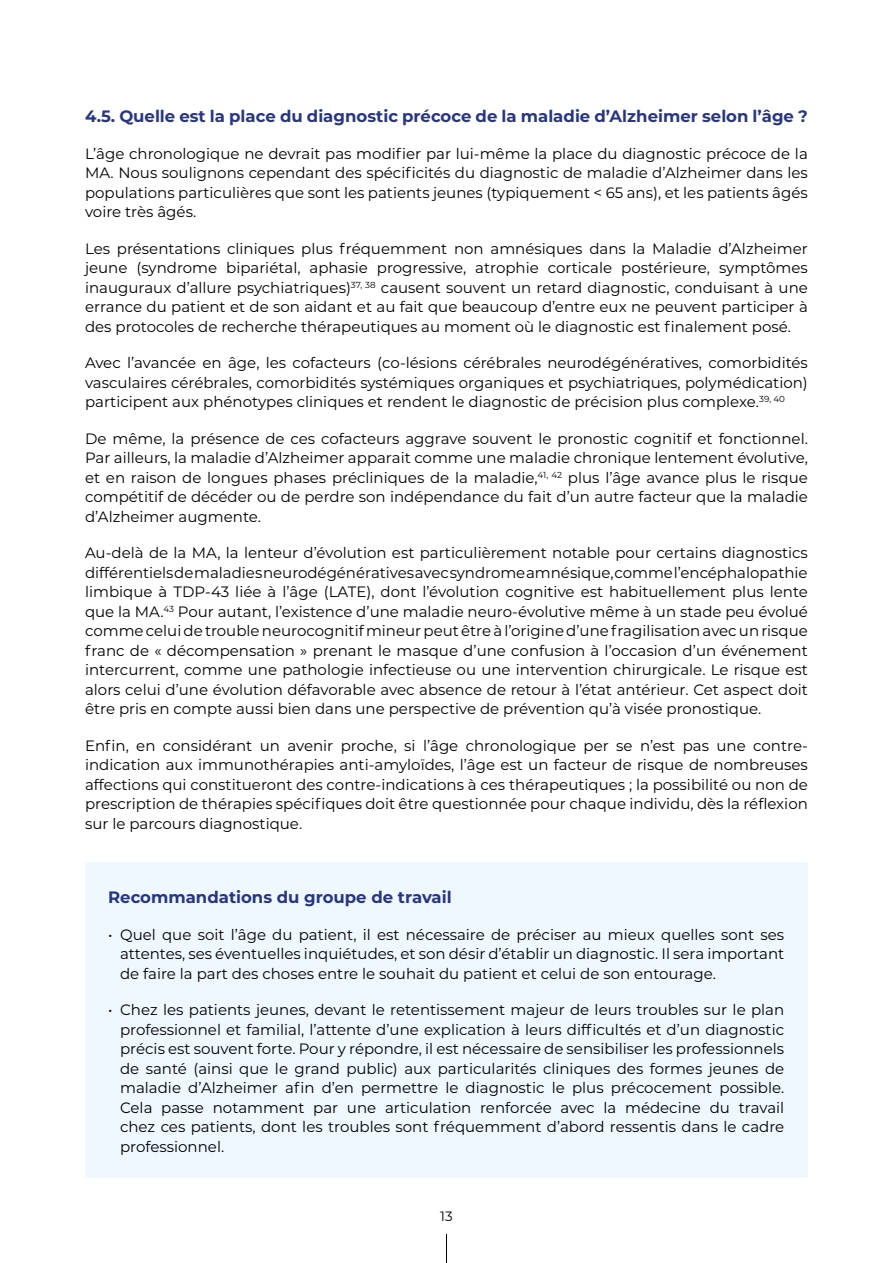
<style>
.page{position:relative;width:893px;height:1263px;background:#fff}
.page>*{position:absolute;margin:0;border:0;box-sizing:border-box;transform-origin:0 0}
.t1{font:700 16.5px "Montserrat";color:#283583}
.t2{font:15px/19.5px "Montserrat";color:#000;text-align:justify}
.t3{font:13.5px "Montserrat";color:#000}
</style>
<div class="page">
<svg style="left:446px;top:1234px;width:1px;height:29px"></svg>
<div style="left:85px;top:862px;width:723px;height:316px;background:#eef8fe"></div>
<p class="t1" style="left:85px;top:105px;width:724px">4.5. Quelle est la place du diagnostic précoce de la maladie d’Alzheimer selon l’âge ?</p>
<p class="t2" style="left:85px;top:143px;width:724px">L’âge chronologique ne devrait pas modifier par lui-même la place du diagnostic précoce de la MA. Nous soulignons cependant des spécificités du diagnostic de maladie d’Alzheimer dans les populations particulières que sont les patients jeunes (typiquement &lt; 65 ans), et les patients âgés voire très âgés.</p>
<p class="t2" style="left:85px;top:238px;width:724px">Les présentations cliniques plus fréquemment non amnésiques dans la Maladie d’Alzheimer jeune (syndrome bipariétal, aphasie progressive, atrophie corticale postérieure, symptômes inauguraux d’allure psychiatriques)<sup>37,</sup> <sup>38</sup> causent souvent un retard diagnostic, conduisant à une errance du patient et de son aidant et au fait que beaucoup d’entre eux ne peuvent participer à des protocoles de recherche thérapeutiques au moment où le diagnostic est finalement posé.</p>
<p class="t2" style="left:85px;top:353px;width:724px">Avec l’avancée en âge, les cofacteurs (co-lésions cérébrales neurodégénératives, comorbidités vasculaires cérébrales, comorbidités systémiques organiques et psychiatriques, polymédication) participent aux phénotypes cliniques et rendent le diagnostic de précision plus complexe.<sup>39,</sup> <sup>40</sup></p>
<p class="t2" style="left:85px;top:428px;width:724px">De même, la présence de ces cofacteurs aggrave souvent le pronostic cognitif et fonctionnel.<br>Par ailleurs, la maladie d’Alzheimer apparait comme une maladie chronique lentement évolutive, et en raison de longues phases précliniques de la maladie,<sup>41,</sup> <sup>42</sup> plus l’âge avance plus le risque compétitif de décéder ou de perdre son indépendance du fait d’un autre facteur que la maladie d’Alzheimer augmente.</p>
<p class="t2" style="left:85px;top:543px;width:724px">Au-delà de la MA, la lenteur d’évolution est particulièrement notable pour certains diagnostics différentiels de maladies neurodégénératives avec syndrome amnésique, comme l’encéphalopathie limbique à TDP-43 liée à l’âge (LATE), dont l’évolution cognitive est habituellement plus lente que la MA.<sup>43</sup> Pour autant, l’existence d’une maladie neuro-évolutive même à un stade peu évolué comme celui de trouble neurocognitif mineur peut être à l’origine d’une fragilisation avec un risque franc de « décompensation » prenant le masque d’une confusion à l’occasion d’un événement intercurrent, comme une pathologie infectieuse ou une intervention chirurgicale. Le risque est alors celui d’une évolution défavorable avec absence de retour à l’état antérieur. Cet aspect doit être pris en compte aussi bien dans une perspective de prévention qu’à visée pronostique.</p>
<p class="t2" style="left:85px;top:735px;width:724px">Enfin, en considérant un avenir proche, si l’âge chronologique per se n’est pas une contre&shy;indication aux immunothérapies anti-amyloïdes, l’âge est un facteur de risque de nombreuses affections qui constitueront des contre-indications à ces thérapeutiques ; la possibilité ou non de prescription de thérapies spécifiques doit être questionnée pour chaque individu, dès la réflexion sur le parcours diagnostique.</p>
<p class="t1" style="left:108px;top:885px;width:345px">Recommandations du groupe de travail</p>
<p class="t2" style="left:120px;top:924px;width:666px;text-indent:-12px">• Quel que soit l’âge du patient, il est nécessaire de préciser au mieux quelles sont ses attentes, ses éventuelles inquiétudes, et son désir d’établir un diagnostic. Il sera important de faire la part des choses entre le souhait du patient et celui de son entourage.</p>
<p class="t2" style="left:120px;top:1000px;width:666px;text-indent:-12px">• Chez les patients jeunes, devant le retentissement majeur de leurs troubles sur le plan professionnel et familial, l’attente d’une explication à leurs difficultés et d’un diagnostic précis est souvent forte. Pour y répondre, il est nécessaire de sensibiliser les professionnels de santé (ainsi que le grand public) aux particularités cliniques des formes jeunes de maladie d’Alzheimer afin d’en permettre le diagnostic le plus précocement possible.<br>Cela passe notamment par une articulation renforcée avec la médecine du travail chez ces patients, dont les troubles sont fréquemment d’abord ressentis dans le cadre professionnel.</p>
<p class="t3" style="left:440px;top:1207px;width:14px">13</p>
</div>
